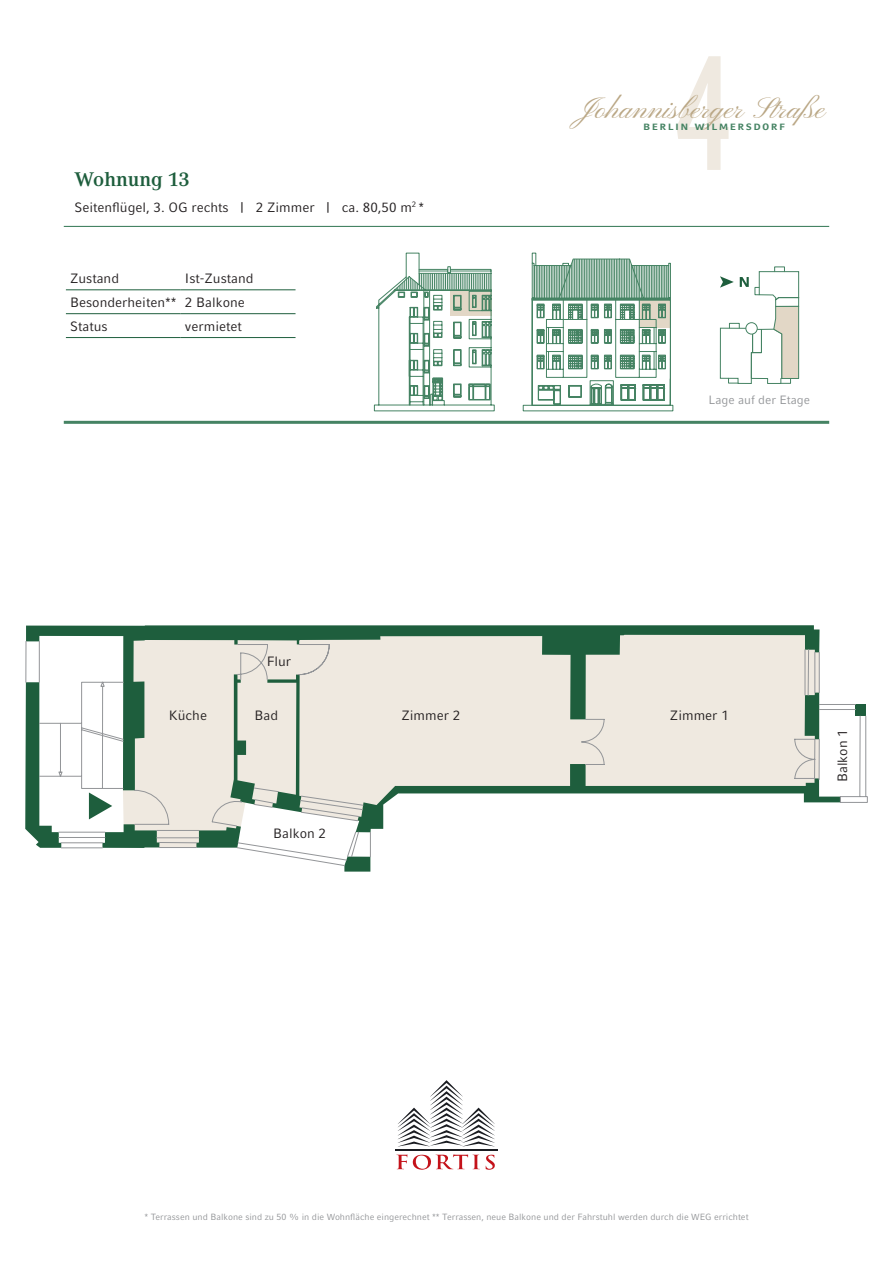
<style>
.page{position:relative;width:893px;height:1263px;background:#fff}
.page>*{position:absolute;margin:0;border:0;box-sizing:border-box;transform-origin:0 0}
.t1{font:30px "Pinyon Script";color:#baa785}
.t2{font:700 19.5px "Compatil Text LT Pro";color:#1e5e3d}
.t3{font:13.5px "Compatil Fact LT Pro";color:#231f20}
.t4{font:700 12px "Compatil Fact LT Pro";letter-spacing:.11em;color:#458363}
.t5{font:12px "Compatil Fact LT Pro";color:#939598}
.t6{font:9px "Compatil Fact LT Pro";color:#939598}
</style>
<div class="page">
<svg style="left:676px;top:56px;width:53px;height:114px"></svg>
<hr style="left:64px;top:226px;width:765px;height:1px;background:#458363">
<hr style="left:64px;top:421px;width:765px;height:3px;background:#458363">
<hr style="left:66px;top:290px;width:115px;height:1px;background:#1e5e3d">
<hr style="left:66px;top:313px;width:115px;height:1px;background:#1e5e3d">
<hr style="left:181px;top:290px;width:115px;height:1px;background:#1e5e3d">
<hr style="left:181px;top:313px;width:115px;height:1px;background:#1e5e3d">
<hr style="left:66px;top:337px;width:115px;height:1px;background:#1e5e3d">
<hr style="left:181px;top:337px;width:115px;height:1px;background:#1e5e3d">
<svg style="left:344px;top:866px;width:26px;height:6px"></svg>
<svg style="left:26px;top:625px;width:793px;height:16px;background:#508065"></svg>
<svg style="left:25px;top:641px;width:843px;height:225px"></svg>
<svg style="left:532px;top:411px;width:139px;height:455px"></svg>
<svg style="left:523px;top:253px;width:150px;height:158px"></svg>
<svg style="left:374px;top:253px;width:121px;height:158px"></svg>
<svg style="left:720px;top:267px;width:79px;height:117px"></svg>
<svg style="left:89px;top:792px;width:70px;height:56px"></svg>
<svg style="left:398px;top:1080px;width:97px;height:66px"></svg>
<hr style="left:395px;top:1149px;width:103px;height:1px;background:#1a1c21">
<svg style="left:486px;top:1154px;width:9px;height:16px"></svg>
<svg style="left:396px;top:1154px;width:84px;height:16px"></svg>
<p class="t2" style="left:74px;top:168px;width:117px">Wohnung 13</p>
<p class="t3" style="left:74px;top:199px;width:351px">Seitenflügel, 3. OG rechts | 2 Zimmer | ca. 80,50 m<sup>2</sup> *</p>
<p class="t3" style="left:70px;top:271px;width:50px">Zustand</p>
<p class="t3" style="left:185px;top:271px;width:70px">Ist-Zustand</p>
<p class="t3" style="left:70px;top:295px;width:108px">Besonderheiten**</p>
<p class="t3" style="left:185px;top:295px;width:61px">2 Balkone</p>
<p class="t3" style="left:70px;top:319px;width:39px">Status</p>
<p class="t3" style="left:185px;top:319px;width:58px">vermietet</p>
<h1 class="t1" style="left:581px;top:92px;width:247px">Johannisberger Straße</h1>
<p class="t4" style="left:643px;top:119px;width:144px">berlin wilmersdorf</p>
<p class="t5" style="left:709px;top:393px;width:103px">Lage auf der Etage</p>
<p class="t3" style="left:267px;top:654px;width:26px">Flur</p>
<p class="t3" style="left:169px;top:708px;width:40px">Küche</p>
<p class="t3" style="left:670px;top:708px;width:60px">Zimmer 1</p>
<p class="t3" style="left:255px;top:708px;width:25px">Bad</p>
<p class="t3" style="left:401px;top:708px;width:60px">Zimmer 2</p>
<p class="t3" style="left:273px;top:826px;width:54px">Balkon 2</p>
<p class="t3" style="left:835px;top:782px;width:54px;rotate:-90deg">Balkon 1</p>
<p class="t6" style="left:144px;top:1212px;width:606px">* Terrassen und Balkone sind zu 50 % in die Wohnfläche eingerechnet ** Terrassen, neue Balkone und der Fahrstuhl werden durch die WEG errichtet</p>
</div>
